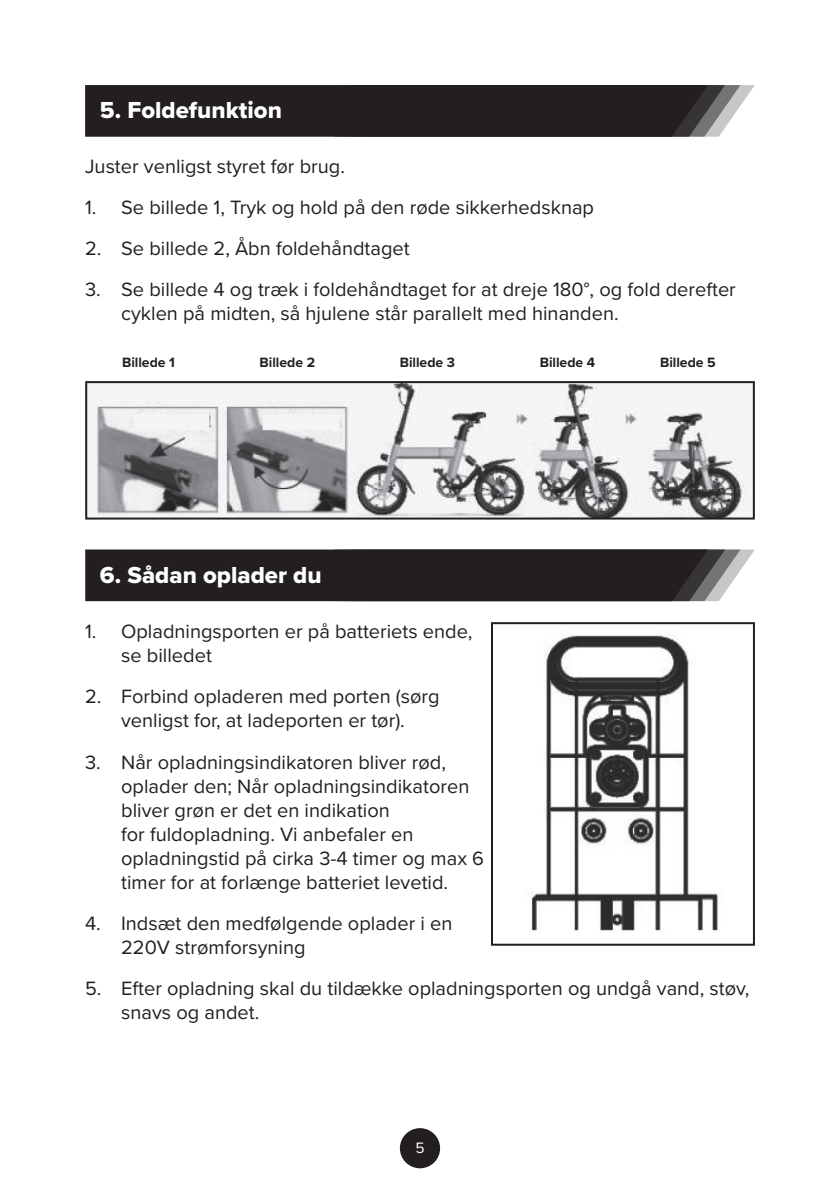
<style>
.page{position:relative;width:840px;height:1191px;background:#fff}
.page>*{position:absolute;margin:0;border:0;box-sizing:border-box;transform-origin:0 0}
.t1{font:24px "Proxima Nova Extrabld";color:#fff}
.Body{font:20px/24px "Proxima Nova";color:#231f20}
.t2{font:15.6px "Proxima Nova";color:#fff}
.Brød{font:700 14px "Proxima Nova";color:#231f20}
</style>
<div class="page">
<div style="left:399px;top:1128px;width:41px;height:40px;background:#231f20;border-radius:50%"></div>
<svg style="left:85px;top:85px;width:669px;height:52px;background:#2f2b2c"></svg>
<svg style="left:85px;top:549px;width:669px;height:52px;background:#302c2d"></svg>
<img style="left:88px;top:384px;width:663px;height:132px">
<div style="left:85px;top:381px;width:669px;height:138px;border:2px solid #231f20"></div>
<img style="left:531px;top:634px;width:188px;height:297px">
<div style="left:490px;top:622px;width:264px;height:323px;border:2px solid #231f20"></div>
<p class="t1" style="left:100px;top:92px;width:183px">5. Foldefunktion</p>
<p class="Body" style="left:85px;top:154px;width:261px">Juster venligst styret før brug.</p>
<p class="Body" style="left:85px;top:195px;width:510px">1. Se billede 1, Tryk og hold på den røde sikkerhedsknap</p>
<p class="Body" style="left:85px;top:236px;width:326px">2. Se billede 2, Åbn foldehåndtaget</p>
<p class="Body" style="left:121px;top:277px;width:616px;text-indent:-36px">3. Se billede 4 og træk i foldehåndtaget for at dreje 180°, og fold derefter cyklen på midten, så hjulene står parallelt med hinanden.</p>
<p class="Brød" style="left:122px;top:351px;width:54px">Billede 1</p>
<p class="Brød" style="left:259px;top:351px;width:57px">Billede 2</p>
<p class="Brød" style="left:399px;top:351px;width:57px">Billede 3</p>
<p class="Brød" style="left:539px;top:351px;width:57px">Billede 4</p>
<p class="Brød" style="left:659px;top:351px;width:57px">Billede 5</p>
<p class="t1" style="left:100px;top:557px;width:223px">6. Sådan oplader du</p>
<p class="Body" style="left:121px;top:619px;width:352px;text-indent:-36px">1. Opladningsporten er på batteriets ende, se billedet</p>
<p class="Body" style="left:85px;top:684px;width:356px;text-align:center">2. Forbind opladeren med porten (sørg venligst for, at ladeporten er tør).</p>
<p class="Body" style="left:121px;top:749px;width:364px;text-indent:-36px">3. Når opladningsindikatoren bliver rød, oplader den; Når opladningsindikatoren bliver grøn er det en indikation<br>for fuldopladning. Vi anbefaler en opladningstid på cirka 3-4 timer og max 6 timer for at forlænge batteriet levetid.</p>
<p class="Body" style="left:121px;top:910px;width:332px;text-indent:-36px">4. Indsæt den medfølgende oplader i en<br>220V strømforsyning</p>
<p class="Body" style="left:121px;top:975px;width:629px;text-indent:-36px">5. Efter opladning skal du tildække opladningsporten og undgå vand, støv, snavs og andet.</p>
<p class="t2" style="left:415px;top:1136px;width:11px">5</p>
</div>
